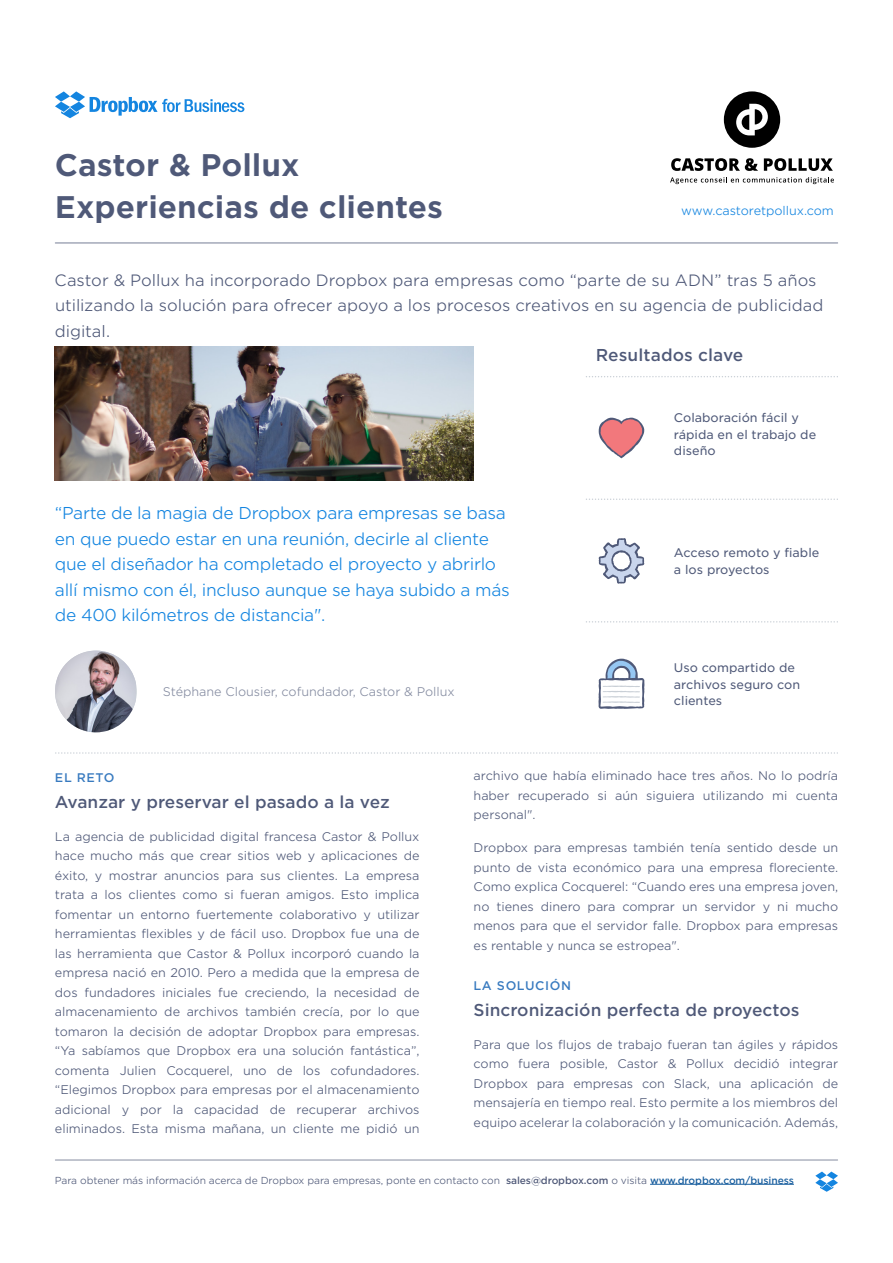
<style>
.page{position:relative;width:893px;height:1263px;background:#fff}
.page>*{position:absolute;margin:0;border:0;box-sizing:border-box;transform-origin:0 0}
.Headline{font:700 30px/42px "Gotham S Sm";color:#4f5978}
.Introduction_Paragra{font:300 16.5px/25.5px "Gotham S Sm";letter-spacing:-.02em;color:#1485e0}
.Subheader{font:500 16.5px "Gotham S Sm";color:#4f5978}
.Introduction_Header{font:500 16.5px "Gotham S Sm";letter-spacing:.005em;color:#4f5978}
.Introduction_Paragra-2{font:300 15.75px/25.5px "Gotham S Sm";color:#4f5978}
.Body{font:300 12px/19.5px "Gotham S Sm";letter-spacing:-.005em;color:#4f5978;text-align:justify}
.Graphic_Caption{font:12px/16.5px "Gotham S Sm";color:#4f5978}
.Introduction_Paragra-3{font:300 12px "Gotham S Sm";letter-spacing:-.005em;color:#858ca1}
.Introduction_Paragra-4{font:300 12px "Gotham S Sm";letter-spacing:-.005em;color:#1485e0}
.Subheader-2{font:500 12px "Gotham S Sm";letter-spacing:.05em;color:#387abf}
.t1{font:300 9.75px "Gotham S Sm";letter-spacing:-.01em;color:#4f5978}
.s1{font-weight:500}
.s2{font-weight:500;color:#175d9e}
</style>
<div class="page">
<svg style="left:815px;top:1171px;width:23px;height:21px"></svg>
<hr style="left:55px;top:1159px;width:783px;height:1px;background:#858ca1">
<hr style="left:650px;top:1184px;width:144px;height:1px;background:#175d9e">
<svg style="left:55px;top:91px;width:189px;height:27px"></svg>
<hr style="left:55px;top:242px;width:783px;height:1px;background:#858ca1">
<svg style="left:598px;top:659px;width:46px;height:50px"></svg>
<svg style="left:599px;top:538px;width:45px;height:46px"></svg>
<svg style="left:599px;top:417px;width:45px;height:41px"></svg>
<img style="left:55px;top:346px;width:418px;height:134px">
<img style="left:55px;top:651px;width:81px;height:81px">
<svg style="left:56px;top:752px;width:782px;height:2px"></svg>
<svg style="left:586px;top:621px;width:252px;height:2px"></svg>
<svg style="left:586px;top:498px;width:252px;height:2px"></svg>
<svg style="left:586px;top:376px;width:252px;height:1px"></svg>
<svg style="left:670px;top:177px;width:164px;height:7px"></svg>
<svg style="left:724px;top:91px;width:56px;height:57px"></svg>
<svg style="left:671px;top:158px;width:87px;height:13px"></svg>
<svg style="left:764px;top:158px;width:69px;height:13px"></svg>
<p class="Headline" style="left:55px;top:144px;width:390px">Castor &amp; Pollux<br>Experiencias de clientes</p>
<p class="Introduction_Paragra-4" style="left:681px;top:203px;width:154px">www.castoretpollux.com</p>
<p class="Introduction_Paragra-2" style="left:54px;top:267px;width:770px">Castor &amp; Pollux ha incorporado Dropbox para empresas como “parte de su ADN” tras 5 años utilizando la solución para ofrecer apoyo a los procesos creativos en su agencia de publicidad digital.</p>
<p class="Introduction_Header" style="left:596px;top:344px;width:149px">Resultados clave</p>
<p class="Introduction_Paragra" style="left:55px;top:500px;width:456px">“Parte de la magia de Dropbox para empresas se basa en que puedo estar en una reunión, decirle al cliente que el diseñador ha completado el proyecto y abrirlo allí mismo con él, incluso aunque se haya subido a más de 400 kilómetros de distancia".</p>
<p class="Introduction_Paragra-3" style="left:163px;top:684px;width:293px">Stéphane Clousier, cofundador, Castor &amp; Pollux</p>
<p class="Graphic_Caption" style="left:674px;top:409px;width:144px">Colaboración fácil y rápida en el trabajo de diseño</p>
<p class="Graphic_Caption" style="left:674px;top:544px;width:147px">Acceso remoto y fiable a los proyectos</p>
<p class="Graphic_Caption" style="left:674px;top:659px;width:128px">Uso compartido de archivos seguro con clientes</p>
<p class="Subheader-2" style="left:55px;top:769px;width:61px">EL RETO</p>
<p class="Subheader" style="left:55px;top:791px;width:336px">Avanzar y preservar el pasado a la vez</p>
<p class="Body" style="left:55px;top:826px;width:366px">La agencia de publicidad digital francesa Castor &amp; Pollux hace mucho más que crear sitios web y aplicaciones de éxito, y mostrar anuncios para sus clientes. La empresa trata a los clientes como si fueran amigos. Esto implica fomentar un entorno fuertemente colaborativo y utilizar herramientas flexibles y de fácil uso. Dropbox fue una de las herramienta que Castor &amp; Pollux incorporó cuando la empresa nació en 2010. Pero a medida que la empresa de dos fundadores iniciales fue creciendo, la necesidad de almacenamiento de archivos también crecía, por lo que tomaron la decisión de adoptar Dropbox para empresas. “Ya sabíamos que Dropbox era una solución fantástica”, comenta Julien Cocquerel, uno de los cofundadores. “Elegimos Dropbox para empresas por el almacenamiento adicional y por la capacidad de recuperar archivos eliminados. Esta misma mañana, un cliente me pidió un</p>
<p class="Body" style="left:474px;top:766px;width:366px">archivo que había eliminado hace tres años. No lo podría haber recuperado si aún siguiera utilizando mi cuenta personal".</p>
<p class="Body" style="left:474px;top:838px;width:366px">Dropbox para empresas también tenía sentido desde un punto de vista económico para una empresa floreciente.<br>Como explica Cocquerel: “Cuando eres una empresa joven, no tienes dinero para comprar un servidor y ni mucho menos para que el servidor falle. Dropbox para empresas es rentable y nunca se estropea".</p>
<p class="Subheader-2" style="left:474px;top:977px;width:99px">LA SOLUCIÓN</p>
<p class="Subheader" style="left:474px;top:999px;width:327px">Sincronización perfecta de proyectos</p>
<p class="Body" style="left:474px;top:1034px;width:366px">Para que los flujos de trabajo fueran tan ágiles y rápidos como fuera posible, Castor &amp; Pollux decidió integrar Dropbox para empresas con Slack, una aplicación de mensajería en tiempo real. Esto permite a los miembros del equipo acelerar la colaboración y la comunicación. Además,</p>
<p class="t1" style="left:55px;top:1173px;width:740px">Para obtener más información acerca de Dropbox para empresas, ponte en contacto con <span class="s1">sales@dropbox.com</span> o visita <span class="s2">www.dropbox.com/business</span></p>
</div>
